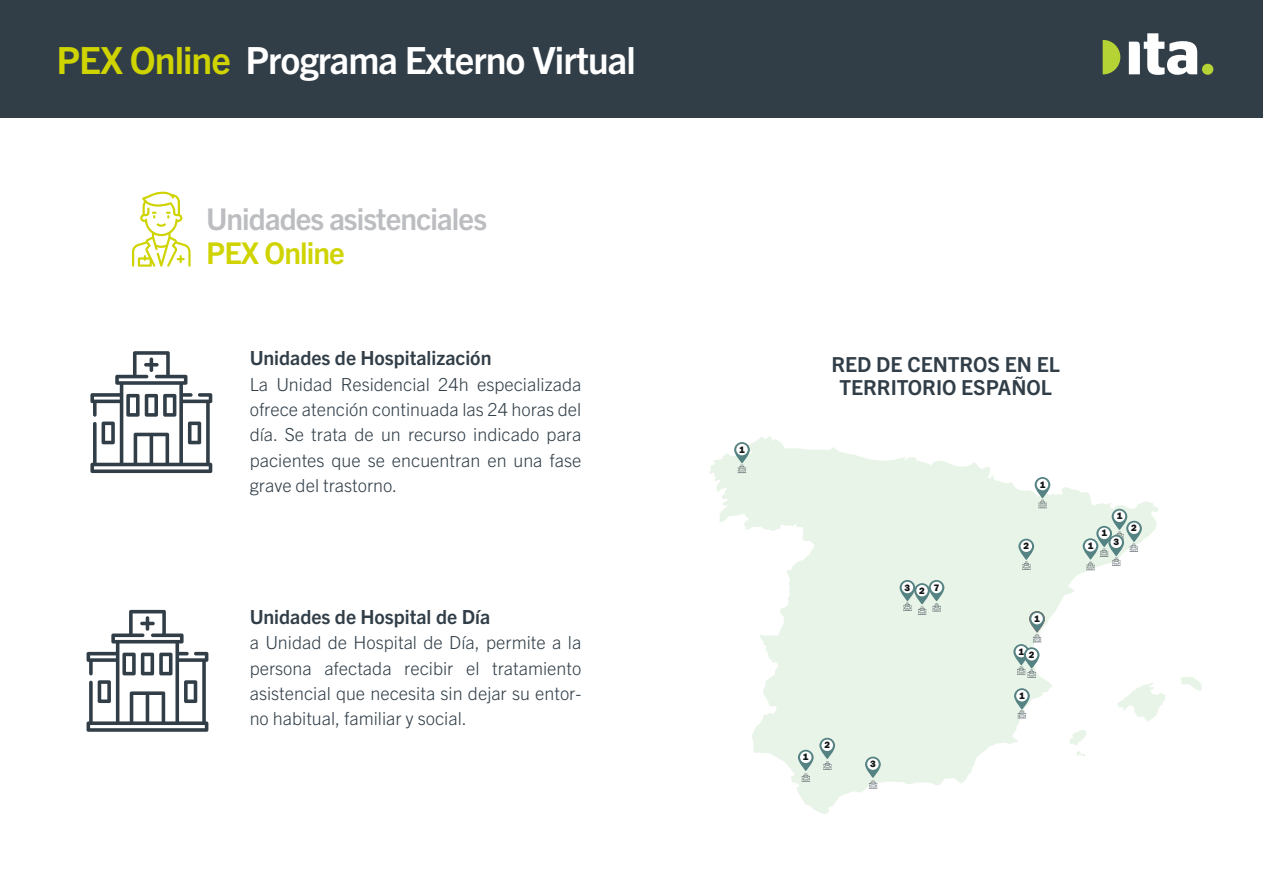
<style>
.page{position:relative;width:1263px;height:893px;background:#fff}
.page>*{position:absolute;margin:0;border:0;box-sizing:border-box;transform-origin:0 0}
.t1{font:700 37.5px "Trade Gothic Next LT Pro";letter-spacing:-.025em;color:#fff}
.t2{font:700 30px "Trade Gothic Next LT Pro";letter-spacing:-.03em;color:#bcbdc0}
.t3{font:700 30px "Trade Gothic Next LT Pro";letter-spacing:-.03em;color:#cfd400}
.t4{font:700 20.7px/23.1px "Trade Gothic Next LT Pro";color:#313e48;text-align:center}
.t5{font:700 19.5px "Trade Gothic Next LT Pro";color:#313e48}
.t6{font:300 18px/25.3px "Trade Gothic Next LT Pro";color:#313e48;text-align:justify}
.t7{font:800 9.6px "Franklin Gothic";color:#111416}
.s1{color:#cfd400}
</style>
<div class="page">
<div style="left:0;top:0;width:1263px;height:117px;background:#313e48"></div>
<svg style="left:90px;top:351px;width:122px;height:122px"></svg>
<svg style="left:87px;top:610px;width:121px;height:122px"></svg>
<svg style="left:132px;top:192px;width:59px;height:75px"></svg>
<svg style="left:1129px;top:33px;width:68px;height:42px"></svg>
<div style="left:1202px;top:64px;width:11px;height:11px;background:#b5d334;border-radius:50%"></div>
<svg style="left:1103px;top:40px;width:17px;height:34px"></svg>
<svg style="left:709px;top:436px;width:449px;height:378px;fill:#e9f4e8"></svg>
<svg style="left:1117px;top:682px;width:48px;height:40px"></svg>
<svg style="left:1181px;top:677px;width:21px;height:14px"></svg>
<svg style="left:1069px;top:730px;width:17px;height:26px"></svg>
<svg style="left:734px;top:442px;width:16px;height:31px"></svg>
<svg style="left:1035px;top:477px;width:15px;height:31px"></svg>
<svg style="left:1018px;top:539px;width:16px;height:31px"></svg>
<svg style="left:1083px;top:509px;width:59px;height:61px"></svg>
<div style="left:1110px;top:537px;width:12px;height:11px;background:#fff;border-radius:50%"></div>
<svg style="left:1013px;top:611px;width:32px;height:67px"></svg>
<svg style="left:1014px;top:688px;width:16px;height:30px"></svg>
<svg style="left:865px;top:757px;width:16px;height:32px"></svg>
<svg style="left:798px;top:738px;width:37px;height:44px;background:#d0dfd7"></svg>
<svg style="left:899px;top:580px;width:45px;height:35px"></svg>
<h1 class="t1" style="left:56px;top:35px;width:581px"><span class="s1">PEX Online</span> Programa Externo Virtual</h1>
<h2 class="t2" style="left:206px;top:199px;width:282px">Unidades asistenciales</h2>
<h2 class="t3" style="left:206px;top:232px;width:140px">PEX Online</h2>
<p class="t5" style="left:250px;top:344px;width:243px">Unidades de Hospitalización</p>
<p class="t6" style="left:250px;top:370px;width:333px">La Unidad Residencial 24h especializada ofrece atención continuada las 24 horas del día. Se trata de un recurso indicado para pacientes que se encuentran en una fase grave del trastorno.</p>
<p class="t5" style="left:250px;top:603px;width:242px">Unidades de Hospital de Día</p>
<p class="t6" style="left:250px;top:629px;width:333px">a Unidad de Hospital de Día, permite a la persona afectada recibir el tratamiento asistencial que necesita sin dejar su entor&shy;no habitual, familiar y social.</p>
<p class="t7" style="left:739px;top:443px;width:7px">1</p>
<p class="t4" style="left:831px;top:351px;width:230px">RED DE CENTROS EN EL<br>TERRITORIO ESPAÑOL</p>
<p class="t7" style="left:905px;top:581px;width:7px">3</p>
<p class="t7" style="left:919px;top:583px;width:22px">2 7</p>
<p class="t7" style="left:803px;top:751px;width:7px">1</p>
<p class="t7" style="left:824px;top:739px;width:7px">2</p>
<p class="t7" style="left:870px;top:758px;width:7px">3</p>
<p class="t7" style="left:1040px;top:478px;width:7px">1</p>
<p class="t7" style="left:1023px;top:540px;width:7px">2</p>
<p class="t7" style="left:1034px;top:612px;width:7px">1</p>
<p class="t7" style="left:1018px;top:647px;width:18px">1 2</p>
<p class="t7" style="left:1019px;top:689px;width:7px">1</p>
<p class="t7" style="left:1088px;top:539px;width:7px">1</p>
<p class="t7" style="left:1101px;top:527px;width:7px">1</p>
<p class="t7" style="left:1117px;top:510px;width:7px">1</p>
<p class="t7" style="left:1113px;top:536px;width:7px">3</p>
<p class="t7" style="left:1131px;top:522px;width:7px">2</p>
</div>
